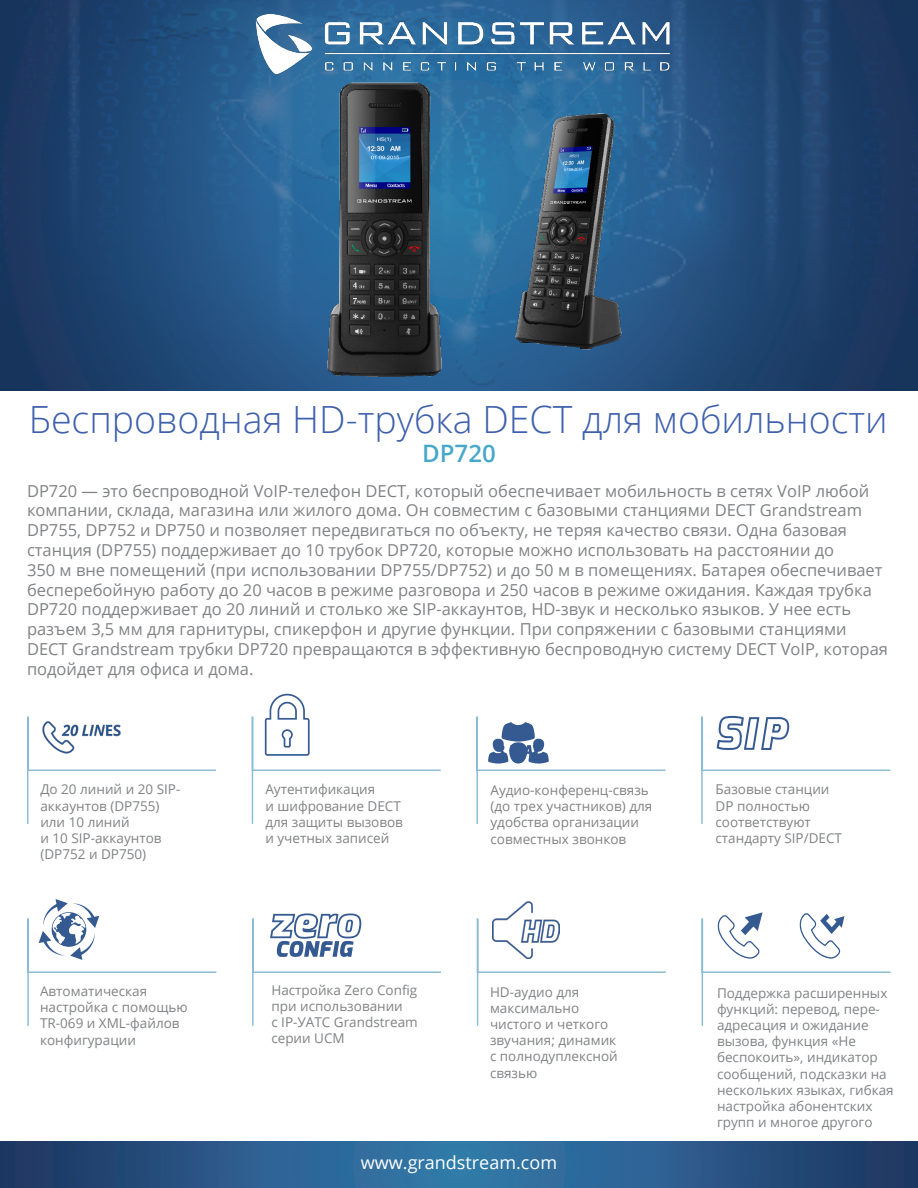
<style>
.page{position:relative;width:918px;height:1188px;background:#fff}
.page>*{position:absolute;margin:0;border:0;box-sizing:border-box;transform-origin:0 0}
.t1{font:300 37.5px "Open Sans";color:#3e60ac}
.t2{font:600 24px "Open Sans";color:#46a8ca}
.t3{font:18px "Open Sans";color:#fff}
.t4{font:16.5px/19.8px "Open Sans";color:#808285}
.t5{font:13.5px/16.2px "Open Sans";color:#808285}
</style>
<div class="page">
<img style="left:0;top:0;width:918px;height:391px">
<svg style="left:0;top:1142px;width:918px;height:46px;background:#295988"></svg>
<svg style="left:27px;top:716px;width:189px;height:108px"></svg>
<img style="left:286px;top:77px;width:207px;height:301px">
<img style="left:498px;top:94px;width:163px;height:265px">
<img style="left:42px;top:719px;width:80px;height:37px">
<img style="left:508px;top:902px;width:25px;height:15px">
<svg style="left:476px;top:716px;width:190px;height:108px"></svg>
<svg style="left:251px;top:694px;width:190px;height:130px"></svg>
<svg style="left:701px;top:715px;width:190px;height:109px"></svg>
<svg style="left:27px;top:899px;width:190px;height:127px"></svg>
<svg style="left:476px;top:917px;width:190px;height:109px"></svg>
<svg style="left:252px;top:913px;width:190px;height:113px"></svg>
<svg style="left:701px;top:912px;width:190px;height:114px"></svg>
<img style="left:246px;top:14px;width:429px;height:63px">
<p class="t1" style="left:29px;top:394px;width:861px">Беспроводная HD-трубка DECT для мобильности</p>
<p class="t2" style="left:422px;top:437px;width:75px">DP720</p>
<p class="t4" style="left:27px;top:480px;width:863px">DP720 — это беспроводной VoIP-телефон DECT, который обеспечивает мобильность в сетях VoIP любой компании, склада, магазина или жилого дома. Он совместим с базовыми станциями DECT Grandstream DP755, DP752 и DP750 и позволяет передвигаться по объекту, не теряя качество связи. Одна базовая станция (DP755) поддерживает до 10 трубок DP720, которые можно использовать на расстоянии до<br>350 м вне помещений (при использовании DP755/DP752) и до 50 м в помещениях. Батарея обеспечивает бесперебойную работу до 20 часов в режиме разговора и 250 часов в режиме ожидания. Каждая трубка DP720 поддерживает до 20 линий и столько же SIP-аккаунтов, HD-звук и несколько языков. У нее есть разъем 3,5 мм для гарнитуры, спикерфон и другие функции. При сопряжении с базовыми станциями DECT Grandstream трубки DP720 превращаются в эффективную беспроводную систему DECT VoIP, которая подойдет для офиса и дома.</p>
<p class="t5" style="left:40px;top:781px;width:141px">До 20 линий и 20 SIP&shy;аккаунтов (DP755) или 10 линий<br>и 10 SIP-аккаунтов (DP752 и DP750)</p>
<p class="t5" style="left:265px;top:781px;width:139px">Аутентификация<br>и шифрование DECT для защиты вызовов и учетных записей</p>
<p class="t5" style="left:490px;top:782px;width:163px">Аудио-конференц-связь (до трех участников) для удобства организации совместных звонков</p>
<p class="t5" style="left:716px;top:781px;width:128px">Базовые станции<br>DP полностью соответствуют стандарту SIP/DECT</p>
<p class="t5" style="left:40px;top:983px;width:149px">Автоматическая настройка с помощью<br>TR-069 и XML-файлов конфигурации</p>
<p class="t5" style="left:271px;top:981px;width:148px">Настройка Zero Config при использовании<br>с IP-УАТС Grandstream серии UCM</p>
<p class="t5" style="left:717px;top:984px;width:178px">Поддержка расширенных функций: перевод, пере&shy;адресация и ожидание вызова, функция «Не беспокоить», индикатор сообщений, подсказки на нескольких языках, гибкая настройка абонентских групп и многое другого</p>
<p class="t5" style="left:490px;top:983px;width:129px">HD-аудио для максимально чистого и четкого звучания; динамик с полнодуплексной связью</p>
<p class="t3" style="left:361px;top:1151px;width:198px">www.grandstream.com</p>
</div>
